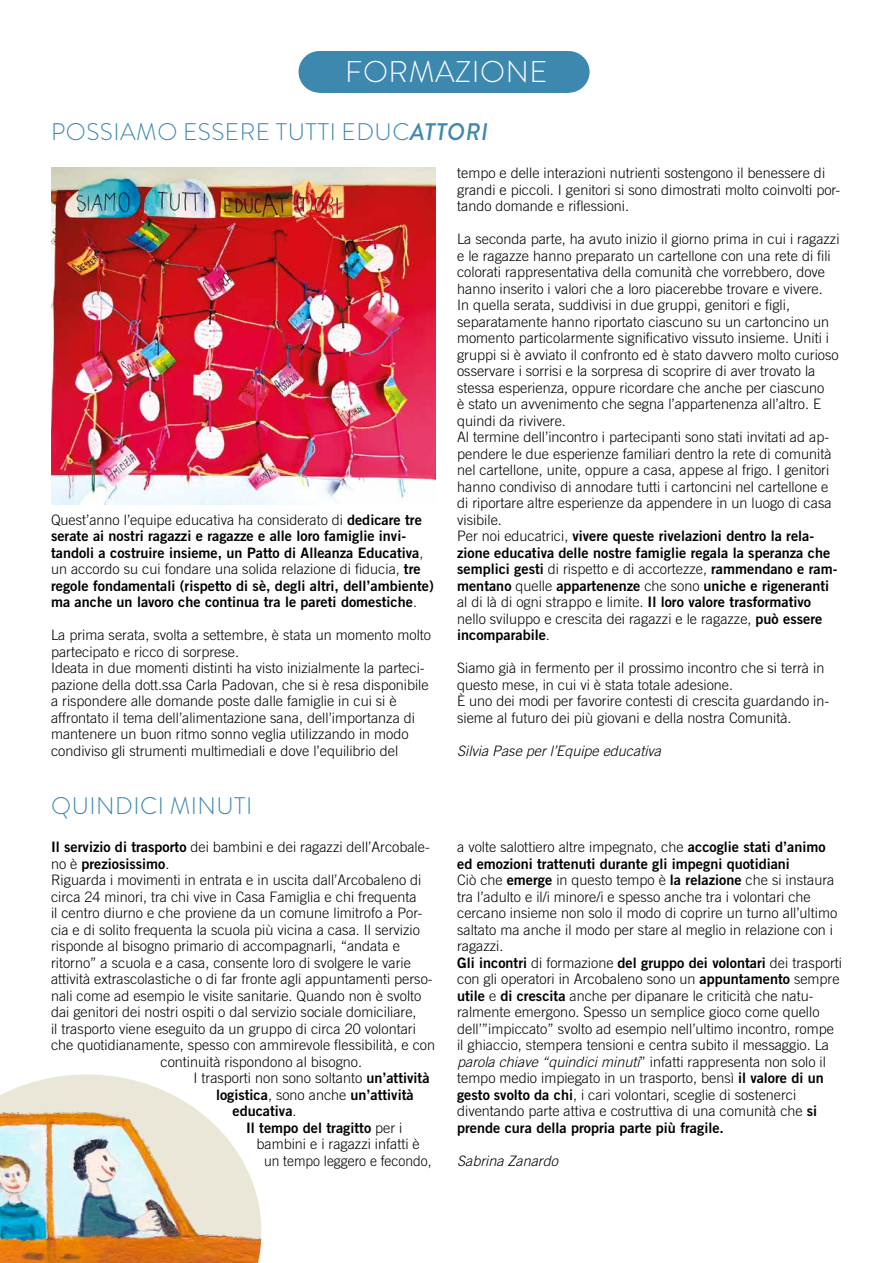
<style>
.page{position:relative;width:893px;height:1263px;background:#fff}
.page>*{position:absolute;margin:0;border:0;box-sizing:border-box;transform-origin:0 0}
.t1{font:300 30px "Brandon Grotesque";letter-spacing:.02em;color:#fff}
.t2{font:300 24px "Brandon Grotesque";letter-spacing:.02em;color:#3d88ae}
.t3{font:300 14.4px/16.5px "Trade Gothic LT Std";color:#000}
.t4{font:14.4px/16.5px "Trade Gothic LT Std Bd 2";color:#000}
.t5{font:italic 300 14.4px "Trade Gothic LT Std";color:#000}
.s1{font-weight:500;font-style:italic}
.s2{font-family:"Trade Gothic LT Std Bd 2";font-weight:400}
.s3{font-family:"Trade Gothic LT Std";font-weight:300}
.s4{font-style:italic}
</style>
<div class="page">
<div style="left:548px;top:51px;width:42px;height:42px;background:#3d88ae;border-radius:50%"></div>
<div style="left:319px;top:51px;width:250px;height:42px;background:#3d88ae"></div>
<div style="left:298px;top:51px;width:42px;height:42px;background:#3d88ae;border-radius:50%"></div>
<img style="left:51px;top:168px;width:385px;height:337px">
<img style="left:0;top:1074px;width:261px;height:189px">
<h1 class="t1" style="left:345px;top:51px;width:204px">FORMAZIONE</h1>
<h2 class="t2" style="left:51px;top:115px;width:438px">POSSIAMO ESSERE TUTTI EDUC<span class="s1">ATTORI</span></h2>
<p class="t3" style="left:51px;top:511px;width:372px">Quest’anno l’equipe educativa ha considerato di <span class="s2">dedicare tre</span></p>
<p class="t4" style="left:51px;top:528px;width:374px">serate ai nostri ragazzi e ragazze e alle loro famiglie invi&shy;tandoli a costruire insieme, un Patto di Alleanza Educativa<span class="s3">,</span></p>
<p class="t3" style="left:51px;top:561px;width:371px">un accordo su cui fondare una solida relazione di fiducia, <span class="s2">tre</span></p>
<p class="t4" style="left:51px;top:577px;width:384px">regole fondamentali (rispetto di sè, degli altri, dell’ambiente) ma anche un lavoro che continua tra le pareti domestiche<span class="s3">.</span></p>
<p class="t3" style="left:51px;top:627px;width:382px">La prima serata, svolta a settembre, è stata un momento molto partecipato e ricco di sorprese.<br>Ideata in due momenti distinti ha visto inizialmente la parteci&shy;pazione della dott.ssa Carla Padovan, che si è resa disponibile a rispondere alle domande poste dalle famiglie in cui si è affrontato il tema dell’alimentazione sana, dell’importanza di mantenere un buon ritmo sonno veglia utilizzando in modo condiviso gli strumenti multimediali e dove l’equilibrio del</p>
<h2 class="t2" style="left:51px;top:789px;width:203px">QUINDICI MINUTI</h2>
<p class="t3" style="left:51px;top:839px;width:380px"><span class="s2">Il servizio di trasporto</span> dei bambini e dei ragazzi dell’Arcobale-</p>
<p class="t4" style="left:51px;top:855px;width:120px"><span class="s3">no è</span> preziosissimo<span class="s3">.</span></p>
<p class="t3" style="left:51px;top:872px;width:372px">Riguarda i movimenti in entrata e in uscita dall’Arcobaleno di</p>
<p class="t3" style="left:51px;top:888px;width:367px">circa 24 minori, tra chi vive in Casa Famiglia e chi frequenta</p>
<p class="t3" style="left:51px;top:905px;width:373px">il centro diurno e che proviene da un comune limitrofo a Por-</p>
<p class="t3" style="left:51px;top:921px;width:370px">cia e di solito frequenta la scuola più vicina a casa. Il servizio</p>
<p class="t3" style="left:51px;top:938px;width:350px">risponde al bisogno primario di accompagnarli, “andata e</p>
<p class="t3" style="left:51px;top:954px;width:361px">ritorno” a scuola e a casa, consente loro di svolgere le varie</p>
<p class="t3" style="left:51px;top:971px;width:383px">attività extrascolastiche o di far fronte agli appuntamenti perso-</p>
<p class="t3" style="left:51px;top:987px;width:372px">nali come ad esempio le visite sanitarie. Quando non è svolto</p>
<p class="t3" style="left:51px;top:1004px;width:367px">dai genitori dei nostri ospiti o dal servizio sociale domiciliare,</p>
<p class="t3" style="left:51px;top:1020px;width:366px">il trasporto viene eseguito da un gruppo di circa 20 volontari</p>
<p class="t3" style="left:51px;top:1037px;width:386px">che quotidianamente, spesso con ammirevole flessibilità, e con</p>
<p class="t3" style="left:161px;top:1053px;width:203px">continuità rispondono al bisogno.</p>
<p class="t3" style="left:194px;top:1070px;width:238px">I trasporti non sono soltanto <span class="s2">un’attività</span></p>
<p class="t4" style="left:233px;top:1086px;width:183px;text-indent:-17px">logistica<span class="s3">, sono anche</span> un’attività educativa<span class="s3">.</span></p>
<p class="t4" style="left:246px;top:1119px;width:158px">Il tempo del tragitto <span class="s3">per i</span></p>
<p class="t3" style="left:264px;top:1136px;width:169px;text-indent:-8px">bambini e i ragazzi infatti è un tempo leggero e fecondo,</p>
<p class="t3" style="left:457px;top:165px;width:385px">tempo e delle interazioni nutrienti sostengono il benessere di grandi e piccoli. I genitori si sono dimostrati molto coinvolti por&shy;tando domande e riflessioni.</p>
<p class="t3" style="left:457px;top:231px;width:384px">La seconda parte, ha avuto inizio il giorno prima in cui i ragazzi e le ragazze hanno preparato un cartellone con una rete di fili colorati rappresentativa della comunità che vorrebbero, dove hanno inserito i valori che a loro piacerebbe trovare e vivere.<br>In quella serata, suddivisi in due gruppi, genitori e figli, separatamente hanno riportato ciascuno su un cartoncino un momento particolarmente significativo vissuto insieme. Uniti i gruppi si è avviato il confronto ed è stato davvero molto curioso osservare i sorrisi e la sorpresa di scoprire di aver trovato la stessa esperienza, oppure ricordare che anche per ciascuno<br>è stato un avvenimento che segna l’appartenenza all’altro. E quindi da rivivere.<br>Al termine dell’incontro i partecipanti sono stati invitati ad ap&shy;pendere le due esperienze familiari dentro la rete di comunità nel cartellone, unite, oppure a casa, appese al frigo. I genitori hanno condiviso di annodare tutti i cartoncini nel cartellone e di riportare altre esperienze da appendere in un luogo di casa visibile.</p>
<p class="t4" style="left:457px;top:528px;width:382px"><span class="s3">Per noi educatrici,</span> vivere queste rivelazioni dentro la rela&shy;zione educativa delle nostre famiglie regala la speranza che semplici gesti <span class="s3">di rispetto e di accortezze,</span> rammendano e ram&shy;mentano <span class="s3">quelle</span> appartenenze <span class="s3">che sono</span> uniche e rigeneranti</p>
<p class="t3" style="left:457px;top:594px;width:367px">al di là di ogni strappo e limite. <span class="s2">Il loro valore trasformativo </span>nello sviluppo e crescita dei ragazzi e le ragazze, <span class="s2">può essere</span></p>
<p class="t4" style="left:457px;top:627px;width:94px">incomparabile<span class="s3">.</span></p>
<p class="t3" style="left:457px;top:660px;width:374px">Siamo già in fermento per il prossimo incontro che si terrà in questo mese, in cui vi è stata totale adesione.<br>È uno dei modi per favorire contesti di crescita guardando in&shy;sieme al futuro dei più giovani e della nostra Comunità.</p>
<p class="t5" style="left:457px;top:742px;width:206px">Silvia Pase per l’Equipe educativa</p>
<p class="t3" style="left:457px;top:839px;width:370px">a volte salottiero altre impegnato, che <span class="s2">accoglie stati d’animo</span></p>
<p class="t4" style="left:457px;top:855px;width:334px">ed emozioni trattenuti durante gli impegni quotidiani</p>
<p class="t3" style="left:457px;top:872px;width:382px">Ciò che <span class="s2">emerge</span> in questo tempo è <span class="s2">la relazione</span> che si instaura tra l’adulto e il/i minore/i e spesso anche tra i volontari che cercano insieme non solo il modo di coprire un turno all’ultimo saltato ma anche il modo per stare al meglio in relazione con i ragazzi.</p>
<p class="t4" style="left:457px;top:954px;width:386px">Gli incontri <span class="s3">di formazione</span> del gruppo dei volontari <span class="s3">dei trasporti</span></p>
<p class="t3" style="left:457px;top:971px;width:384px">con gli operatori in Arcobaleno sono un <span class="s2">appuntamento</span> sempre <span class="s2">utile</span> e <span class="s2">di crescita</span> anche per dipanare le criticità che natu&shy;ralmente emergono. Spesso un semplice gioco come quello dell’”impiccato” svolto ad esempio nell’ultimo incontro, rompe il ghiaccio, stempera tensioni e centra subito il messaggio. La <span class="s4">parola chiave “quindici minuti</span>” infatti rappresenta non solo il tempo medio impiegato in un trasporto, bensì <span class="s2">il valore di un gesto svolto da chi</span>, i cari volontari, sceglie di sostenerci diventando parte attiva e costruttiva di una comunità che <span class="s2">si</span></p>
<p class="t4" style="left:457px;top:1119px;width:268px">prende cura della propria parte più fragile.</p>
<p class="t5" style="left:457px;top:1152px;width:102px">Sabrina Zanardo</p>
</div>
